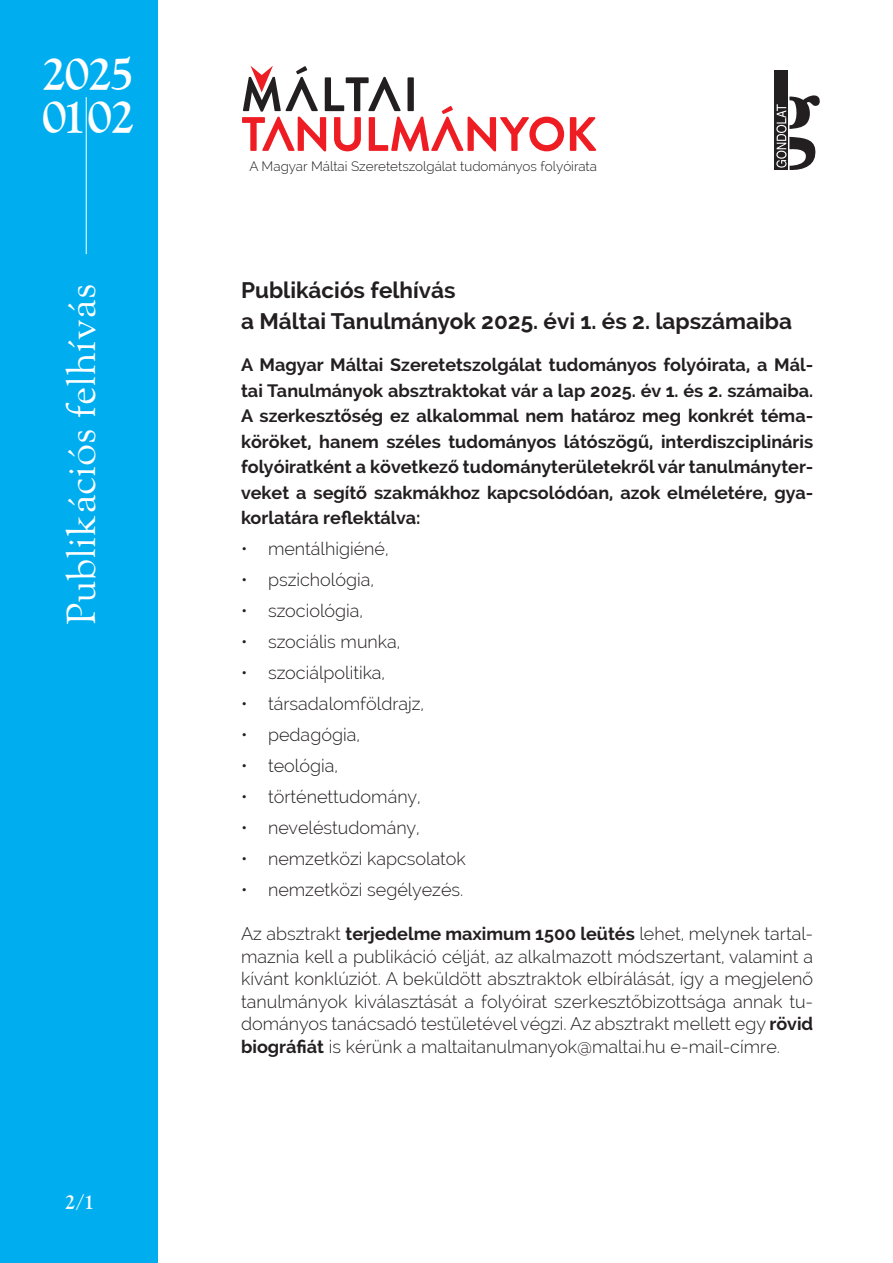
<style>
.page{position:relative;width:893px;height:1263px;background:#fff}
.page>*{position:absolute;margin:0;border:0;box-sizing:border-box;transform-origin:0 0}
.t1{font:700 48.3px/43px "LTC Goudy Oldstyle Pro";letter-spacing:-.02em;color:#fff}
.t2{font:39.75px "LTC Goudy Oldstyle Pro";color:#fff}
.t3{font:700 22.5px/31.2px "Raleway";color:#231f20}
.t4{font:700 21px "LTC Goudy Oldstyle Pro";color:#fff}
.t5{font:300 18px/22.5px "Raleway";color:#231f20;text-align:justify}
.t6{font:700 18px/25.5px "Raleway";color:#231f20;text-align:justify}
.t7{font:300 13.5px "Raleway";color:#231f20}
.s1{font-weight:700}
</style>
<div class="page">
<svg style="left:570px;top:117px;width:26px;height:34px"></svg>
<svg style="left:242px;top:66px;width:322px;height:85px"></svg>
<div style="left:0;top:0;width:157px;height:1263px;background:#00aeef"></div>
<hr style="left:86px;top:97px;width:1px;height:157px;background:#fff">
<svg style="left:774px;top:70px;width:46px;height:100px"></svg>
<h1 class="t1" style="left:42px;top:53px;width:93px">2025<br>0102</h1>
<h2 class="t2" style="left:58px;top:625px;width:343px;rotate:-90deg">Publikációs felhívás</h2>
<p class="t4" style="left:65px;top:1189px;width:30px">2/1</p>
<p class="t7" style="left:249px;top:159px;width:349px">A Magyar Máltai Szeretetszolgálat tudományos folyóirata</p>
<p class="t3" style="left:241px;top:274px;width:553px">Publikációs felhívás<br>a Máltai Tanulmányok 2025. évi 1. és 2. lapszámaiba</p>
<p class="t6" style="left:241px;top:352px;width:574px">A Magyar Máltai Szeretetszolgálat tudományos folyóirata, a Mál&shy;tai Tanulmányok absztraktokat vár a lap 2025. év 1. és 2. számaiba.<br>A szerkesztőség ez alkalommal nem határoz meg konkrét téma&shy;köröket, hanem széles tudományos látószögű, interdiszciplináris folyóiratként a következő tudományterületekről vár tanulmányter&shy;veket a segítő szakmákhoz kapcsolódóan, azok elméletére, gya&shy;korlatára reflektálva:</p>
<p class="t5" style="left:241px;top:538px;width:149px">• mentálhigiéné,</p>
<p class="t5" style="left:241px;top:569px;width:134px">• pszichológia,</p>
<p class="t5" style="left:241px;top:600px;width:124px">• szociológia,</p>
<p class="t5" style="left:241px;top:631px;width:161px">• szociális munka,</p>
<p class="t5" style="left:241px;top:662px;width:146px">• szociálpolitika,</p>
<p class="t5" style="left:241px;top:693px;width:184px">• társadalomföldrajz,</p>
<p class="t5" style="left:241px;top:724px;width:120px">• pedagógia,</p>
<p class="t5" style="left:241px;top:755px;width:98px">• teológia,</p>
<p class="t5" style="left:241px;top:786px;width:181px">• történettudomány,</p>
<p class="t5" style="left:241px;top:817px;width:180px">• neveléstudomány,</p>
<p class="t5" style="left:241px;top:848px;width:226px">• nemzetközi kapcsolatok</p>
<p class="t5" style="left:241px;top:879px;width:224px">• nemzetközi segélyezés.</p>
<p class="t5" style="left:241px;top:922px;width:574px">Az absztrakt <span class="s1">terjedelme maximum 1500 leütés</span> lehet, melynek tartal&shy;maznia kell a publikáció célját, az alkalmazott módszertant, valamint a kívánt konklúziót. A beküldött absztraktok elbírálását, így a megjelenő tanulmányok kiválasztását a folyóirat szerkesztőbizottsága annak tu&shy;dományos tanácsadó testületével végzi. Az absztrakt mellett egy <span class="s1">rövid biográfiát</span> is kérünk a maltaitanulmanyok@maltai.hu e-mail-címre.</p>
</div>
